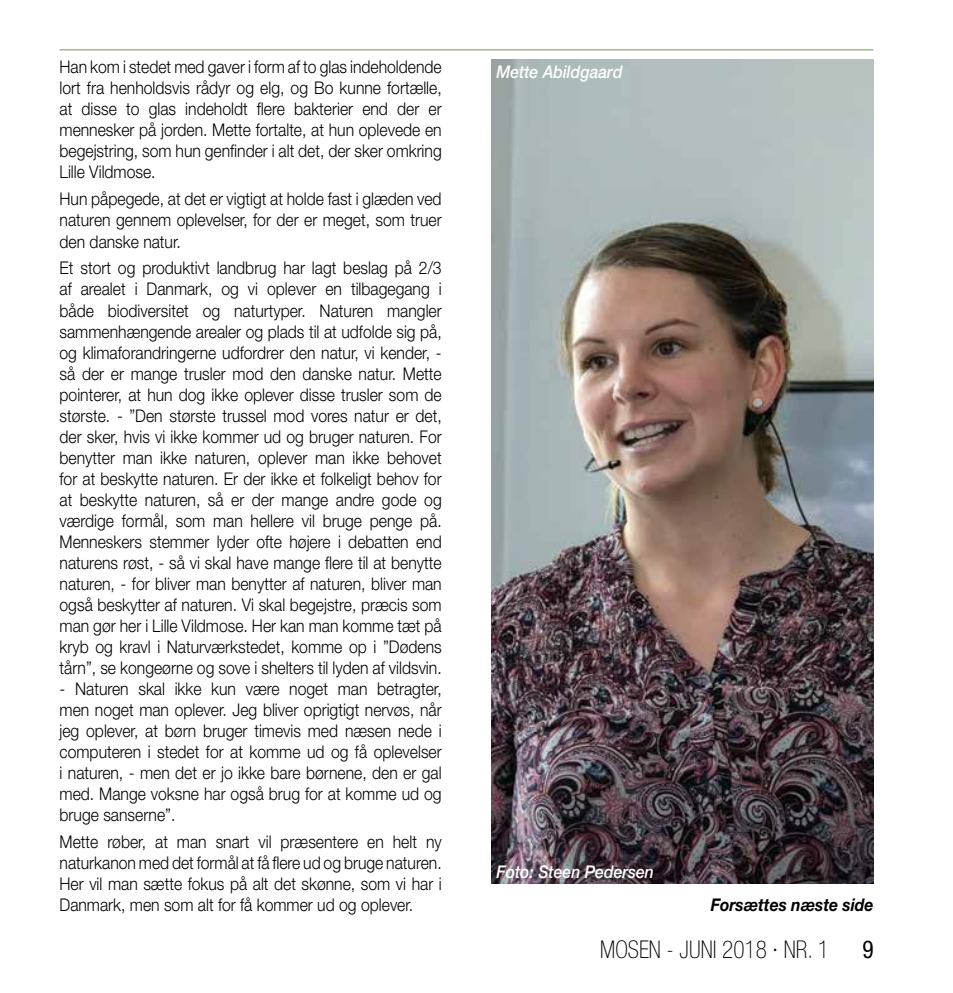
<style>
.page{position:relative;width:953px;height:993px;background:#fff}
.page>*{position:absolute;margin:0;border:0;box-sizing:border-box;transform-origin:0 0}
.t1{font:100 condensed 24.5px "Helvetica Neue";color:#000;scale:.95 1}
.t2{font:condensed 24.5px "Helvetica Neue";color:#000;scale:.95 1}
.t3{font:300 17.5px/21px "Helvetica Neue";color:#000;text-align:justify;scale:.9 1}
.t4{font:italic 500 17.5px "Helvetica Neue";color:#fff;scale:.9 1}
.t5{font:italic 700 17.5px "Helvetica Neue";color:#000;scale:.9 1}
</style>
<div class="page">
<hr style="left:60px;top:50px;width:813px;height:1px;background:#779549">
<img style="left:491px;top:60px;width:382px;height:823px">
<p class="t3" style="left:60px;top:56px;width:426px">Han kom i stedet med gaver i form af to glas indeholdende lort fra henholdsvis rådyr og elg, og Bo kunne fortælle, at disse to glas indeholdt flere bakterier end der er mennesker på jorden. Mette fortalte, at hun oplevede en begejstring, som hun genfinder i alt det, der sker omkring Lille Vildmose.</p>
<p class="t3" style="left:60px;top:188px;width:426px">Hun påpegede, at det er vigtigt at holde fast i glæden ved naturen gennem oplevelser, for der er meget, som truer den danske natur.</p>
<p class="t3" style="left:60px;top:257px;width:426px">Et stort og produktivt landbrug har lagt beslag på 2/3 af arealet i Danmark, og vi oplever en tilbagegang i både biodiversitet og naturtyper. Naturen mangler sammenhængende arealer og plads til at udfolde sig på, og klimaforandringerne udfordrer den natur, vi kender, - så der er mange trusler mod den danske natur. Mette pointerer, at hun dog ikke oplever disse trusler som de største. - ”Den største trussel mod vores natur er det, der sker, hvis vi ikke kommer ud og bruger naturen. For benytter man ikke naturen, oplever man ikke behovet for at beskytte naturen. Er der ikke et folkeligt behov for at beskytte naturen, så er der mange andre gode og værdige formål, som man hellere vil bruge penge på.<br>Menneskers stemmer lyder ofte højere i debatten end naturens røst, - så vi skal have mange flere til at benytte naturen, - for bliver man benytter af naturen, bliver man også beskytter af naturen. Vi skal begejstre, præcis som man gør her i Lille Vildmose. Her kan man komme tæt på kryb og kravl i Naturværkstedet, komme op i ”Dødens tårn”, se kongeørne og sove i shelters til lyden af vildsvin.</p>
<p class="t3" style="left:60px;top:677px;width:426px">- Naturen skal ikke kun være noget man betragter, men noget man oplever. Jeg bliver oprigtigt nervøs, når jeg oplever, at børn bruger timevis med næsen nede i computeren i stedet for at komme ud og få oplevelser i naturen, - men det er jo ikke bare børnene, den er gal med. Mange voksne har også brug for at komme ud og bruge sanserne”.</p>
<p class="t3" style="left:60px;top:830px;width:426px">Mette røber, at man snart vil præsentere en helt ny naturkanon med det formål at få flere ud og bruge naturen.<br>Her vil man sætte fokus på alt det skønne, som vi har i Danmark, men som alt for få kommer ud og oplever.</p>
<p class="t4" style="left:496px;top:62px;width:142px">Mette Abildgaard</p>
<p class="t4" style="left:496px;top:860px;width:177px">Foto: Steen Pedersen</p>
<p class="t5" style="left:710px;top:893px;width:182px">Forsættes næste side</p>
<h1 class="t1" style="left:600px;top:935px;width:242px">MOSEN - JUNI 2018 · NR. 1</h1>
<h1 class="t2" style="left:862px;top:935px;width:13px">9</h1>
</div>
